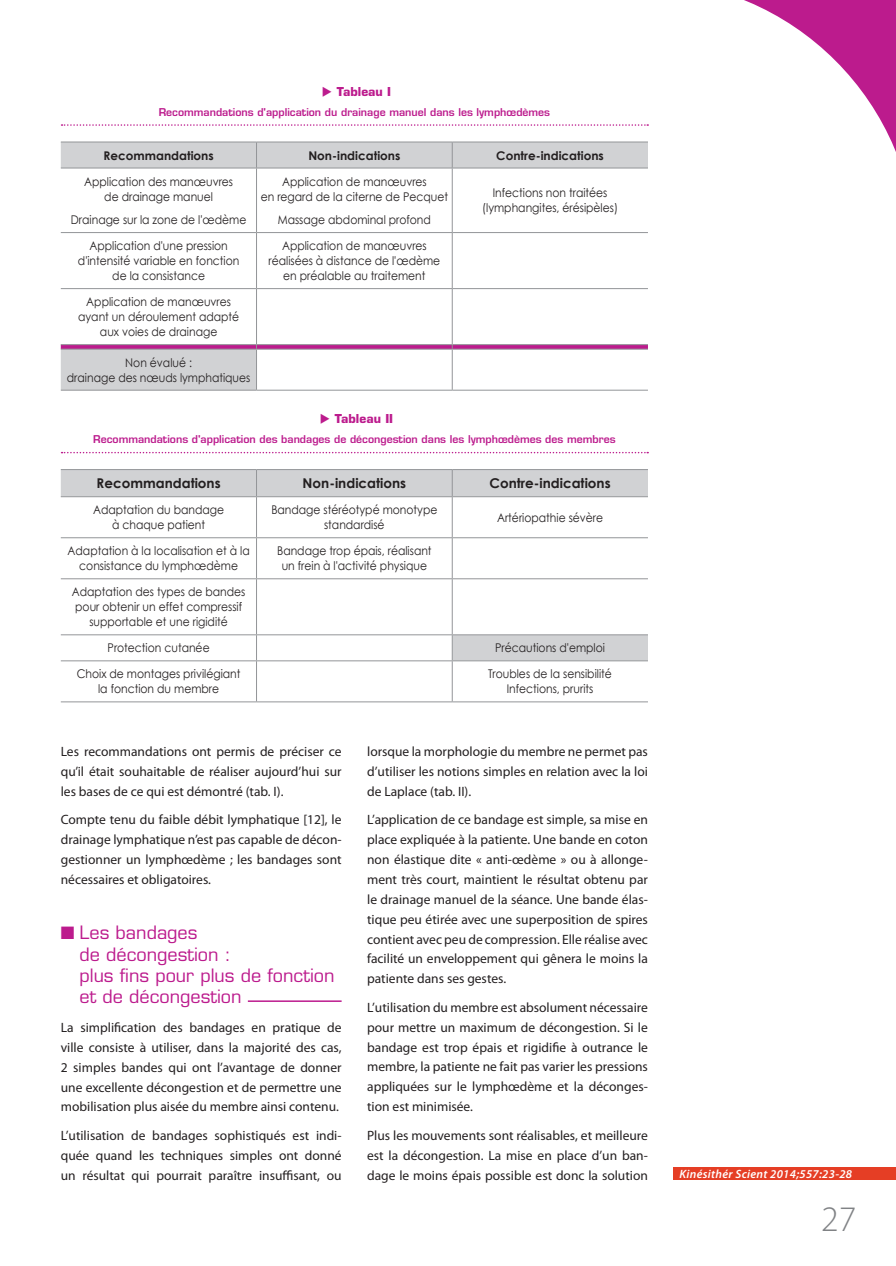
<style>
.page{position:relative;width:896px;height:1266px;background:#fff}
.page>*{position:absolute;margin:0;border:0;box-sizing:border-box;transform-origin:0 0}
.t1{font:300 36px "Myriad Pro";color:#808285}
.t2{font:18px/21.5px "Eurostile";color:#bc1b8d}
.t3{font:13.5px/20px "Myriad Pro";color:#231f20;text-align:justify}
.t4{font:700 13.5px "Century Gothic";color:#231f20}
.t5{font:12px/15px "Century Gothic";color:#231f20;text-align:center;scale:.9 1}
.t6{font:700 12px "Century Gothic";color:#231f20}
.t7{font:italic 600 12px "Myriad Pro";letter-spacing:.025em;color:#fff}
.t8{font:700 12px "Eurostile";color:#bc1b8d}
.t9{font:600 10.5px "Eurostile";color:#bc1b8d}
</style>
<div class="page">
<svg style="left:639px;top:0;width:256px;height:150px"></svg>
<div style="left:673px;top:1166px;width:222px;height:13px;background:#e53e25"></div>
<hr style="left:248px;top:1000px;width:93px;height:1px;background:#bc1b8d">
<div style="left:61px;top:143px;width:587px;height:25px;background:#d1d2d4"></div>
<svg style="left:61px;top:169px;width:587px;height:221px"></svg>
<hr style="left:61px;top:142px;width:195px;height:1px;background:#939598">
<hr style="left:256px;top:142px;width:196px;height:1px;background:#939598">
<svg style="left:256px;top:142px;width:1px;height:26px"></svg>
<hr style="left:452px;top:142px;width:196px;height:1px;background:#939598">
<svg style="left:452px;top:142px;width:1px;height:26px"></svg>
<hr style="left:61px;top:168px;width:195px;height:1px;background:#939598">
<hr style="left:256px;top:168px;width:196px;height:1px;background:#939598">
<hr style="left:256px;top:168px;width:1px;height:64px;background:#939598">
<hr style="left:452px;top:168px;width:196px;height:1px;background:#939598">
<hr style="left:452px;top:168px;width:1px;height:64px;background:#939598">
<hr style="left:61px;top:232px;width:195px;height:1px;background:#939598">
<hr style="left:256px;top:232px;width:196px;height:1px;background:#939598">
<hr style="left:256px;top:233px;width:1px;height:55px;background:#939598">
<hr style="left:452px;top:232px;width:196px;height:1px;background:#939598">
<hr style="left:452px;top:233px;width:1px;height:55px;background:#939598">
<hr style="left:61px;top:288px;width:195px;height:1px;background:#939598">
<hr style="left:256px;top:288px;width:196px;height:1px;background:#939598">
<hr style="left:256px;top:289px;width:1px;height:55px;background:#939598">
<hr style="left:452px;top:288px;width:196px;height:1px;background:#939598">
<hr style="left:452px;top:289px;width:1px;height:55px;background:#939598">
<svg style="left:61px;top:344px;width:587px;height:5px"></svg>
<hr style="left:61px;top:349px;width:195px;height:1px;background:#939598">
<hr style="left:256px;top:349px;width:196px;height:1px;background:#939598">
<hr style="left:256px;top:349px;width:1px;height:41px;background:#939598">
<hr style="left:452px;top:349px;width:196px;height:1px;background:#939598">
<hr style="left:452px;top:349px;width:1px;height:41px;background:#939598">
<hr style="left:61px;top:390px;width:195px;height:1px;background:#939598">
<hr style="left:256px;top:390px;width:196px;height:1px;background:#939598">
<hr style="left:452px;top:390px;width:196px;height:1px;background:#939598">
<svg style="left:62px;top:124px;width:586px;height:2px"></svg>
<div style="left:61px;top:470px;width:587px;height:26px;background:#d1d2d4"></div>
<svg style="left:61px;top:497px;width:587px;height:204px"></svg>
<hr style="left:61px;top:469px;width:195px;height:1px;background:#939598">
<hr style="left:256px;top:469px;width:196px;height:1px;background:#939598">
<svg style="left:256px;top:470px;width:1px;height:26px"></svg>
<hr style="left:452px;top:469px;width:196px;height:1px;background:#939598">
<svg style="left:452px;top:470px;width:1px;height:26px"></svg>
<hr style="left:61px;top:496px;width:195px;height:1px;background:#939598">
<hr style="left:256px;top:496px;width:196px;height:1px;background:#939598">
<hr style="left:256px;top:497px;width:1px;height:40px;background:#939598">
<hr style="left:452px;top:496px;width:196px;height:1px;background:#939598">
<hr style="left:452px;top:497px;width:1px;height:40px;background:#939598">
<hr style="left:61px;top:537px;width:195px;height:1px;background:#939598">
<hr style="left:256px;top:537px;width:196px;height:1px;background:#939598">
<hr style="left:256px;top:538px;width:1px;height:40px;background:#939598">
<hr style="left:452px;top:537px;width:196px;height:1px;background:#939598">
<hr style="left:452px;top:538px;width:1px;height:40px;background:#939598">
<hr style="left:61px;top:578px;width:195px;height:1px;background:#939598">
<hr style="left:256px;top:578px;width:196px;height:1px;background:#939598">
<hr style="left:256px;top:579px;width:1px;height:55px;background:#939598">
<hr style="left:452px;top:578px;width:196px;height:1px;background:#939598">
<hr style="left:452px;top:579px;width:1px;height:55px;background:#939598">
<hr style="left:61px;top:634px;width:195px;height:1px;background:#939598">
<hr style="left:256px;top:634px;width:196px;height:1px;background:#939598">
<svg style="left:256px;top:635px;width:1px;height:25px"></svg>
<hr style="left:452px;top:634px;width:196px;height:1px;background:#939598">
<svg style="left:452px;top:635px;width:1px;height:25px"></svg>
<hr style="left:61px;top:660px;width:195px;height:1px;background:#939598">
<hr style="left:256px;top:660px;width:196px;height:1px;background:#939598">
<hr style="left:256px;top:661px;width:1px;height:40px;background:#939598">
<hr style="left:452px;top:660px;width:196px;height:1px;background:#939598">
<hr style="left:452px;top:661px;width:1px;height:40px;background:#939598">
<hr style="left:61px;top:701px;width:195px;height:1px;background:#939598">
<hr style="left:256px;top:701px;width:196px;height:1px;background:#939598">
<hr style="left:452px;top:701px;width:196px;height:1px;background:#939598">
<svg style="left:62px;top:452px;width:586px;height:1px"></svg>
<p class="t8" style="left:336px;top:84px;width:56px">Tableau I</p>
<p class="t9" style="left:159px;top:105px;width:393px">Recommandations d'application du drainage manuel dans les lymphœdèmes</p>
<p class="t6" style="left:103px;top:148px;width:112px">Recommandations</p>
<p class="t6" style="left:308px;top:148px;width:93px">Non-indications</p>
<p class="t6" style="left:496px;top:148px;width:109px">Contre-indications</p>
<p class="t5" style="left:84px;top:173px;width:167px">Application des manœuvres de drainage manuel</p>
<p class="t5" style="left:71px;top:212px;width:196px">Drainage sur la zone de l'œdème</p>
<p class="t5" style="left:261px;top:173px;width:209px">Application de manœuvres<br>en regard de la citerne de Pecquet</p>
<p class="t5" style="left:278px;top:212px;width:172px">Massage abdominal profond</p>
<p class="t5" style="left:482px;top:185px;width:152px">Infections non traitées (lymphangites, érésipèles)</p>
<p class="t5" style="left:78px;top:238px;width:181px">Application d'une pression d'intensité variable en fonction de la consistance</p>
<p class="t5" style="left:268px;top:238px;width:192px">Application de manœuvres réalisées à distance de l'œdème en préalable au traitement</p>
<p class="t5" style="left:78px;top:294px;width:180px">Application de manœuvres ayant un déroulement adapté aux voies de drainage</p>
<p class="t5" style="left:67px;top:354px;width:205px">Non évalué :<br>drainage des nœuds lymphatiques</p>
<p class="t8" style="left:335px;top:411px;width:60px">Tableau II</p>
<p class="t9" style="left:93px;top:433px;width:524px">Recommandations d'application des bandages de décongestion dans les lymphœdèmes des membres</p>
<p class="t4" style="left:97px;top:475px;width:125px">Recommandations</p>
<p class="t4" style="left:302px;top:475px;width:105px">Non-indications</p>
<p class="t4" style="left:489px;top:475px;width:122px">Contre-indications</p>
<p class="t5" style="left:93px;top:502px;width:147px">Adaptation du bandage à chaque patient</p>
<p class="t5" style="left:271px;top:502px;width:186px">Bandage stéréotypé monotype standardisé</p>
<p class="t5" style="left:497px;top:509px;width:119px">Artériopathie sévère</p>
<p class="t5" style="left:68px;top:543px;width:204px">Adaptation à la localisation et à la consistance du lymphœdème</p>
<p class="t5" style="left:277px;top:543px;width:173px">Bandage trop épais, réalisant un frein à l'activité physique</p>
<p class="t5" style="left:72px;top:584px;width:194px">Adaptation des types de bandes pour obtenir un effet compressif supportable et une rigidité</p>
<p class="t5" style="left:108px;top:640px;width:115px">Protection cutanée</p>
<p class="t5" style="left:495px;top:640px;width:123px">Précautions d'emploi</p>
<p class="t5" style="left:77px;top:666px;width:183px">Choix de montages privilégiant la fonction du membre</p>
<p class="t5" style="left:488px;top:666px;width:139px">Troubles de la sensibilité<br>Infections, prurits</p>
<p class="t3" style="left:61px;top:741px;width:282px">Les recommandations ont permis de préciser ce qu’il était souhaitable de réaliser aujourd’hui sur les bases de ce qui est démontré (tab. I).</p>
<p class="t3" style="left:61px;top:809px;width:282px">Compte tenu du faible débit lymphatique [12], le drainage lymphatique n’est pas capable de décon&shy;gestionner un lymphœdème ; les bandages sont nécessaires et obligatoires.</p>
<h2 class="t2" style="left:79px;top:922px;width:256px;text-indent:-19px">■ Les bandages<br>de décongestion :<br>plus fins pour plus de fonction et de décongestion</h2>
<p class="t3" style="left:61px;top:1017px;width:282px">La simplification des bandages en pratique de ville consiste à utiliser, dans la majorité des cas, 2 simples bandes qui ont l’avantage de donner une excellente décongestion et de permettre une mobilisation plus aisée du membre ainsi contenu.</p>
<p class="t3" style="left:61px;top:1125px;width:282px">L’utilisation de bandages sophistiqués est indi&shy;quée quand les techniques simples ont donné un résultat qui pourrait paraître insuffisant, ou</p>
<p class="t3" style="left:367px;top:741px;width:282px">lorsque la morphologie du membre ne permet pas d’utiliser les notions simples en relation avec la loi de Laplace (tab. II).</p>
<p class="t3" style="left:367px;top:809px;width:282px">L’application de ce bandage est simple, sa mise en place expliquée à la patiente. Une bande en coton non élastique dite « anti-œdème » ou à allonge&shy;ment très court, maintient le résultat obtenu par le drainage manuel de la séance. Une bande élas&shy;tique peu étirée avec une superposition de spires contient avec peu de compression. Elle réalise avec facilité un enveloppement qui gênera le moins la patiente dans ses gestes.</p>
<p class="t3" style="left:367px;top:997px;width:282px">L’utilisation du membre est absolument nécessaire pour mettre un maximum de décongestion. Si le bandage est trop épais et rigidifie à outrance le membre, la patiente ne fait pas varier les pressions appliquées sur le lymphœdème et la déconges&shy;tion est minimisée.</p>
<p class="t3" style="left:367px;top:1124px;width:282px">Plus les mouvements sont réalisables, et meilleure est la décongestion. La mise en place d’un ban&shy;dage le moins épais possible est donc la solution</p>
<p class="t7" style="left:679px;top:1165px;width:174px">Kinésithér Scient 2014;557:23-28</p>
<h1 class="t1" style="left:821px;top:1196px;width:37px">27</h1>
</div>
